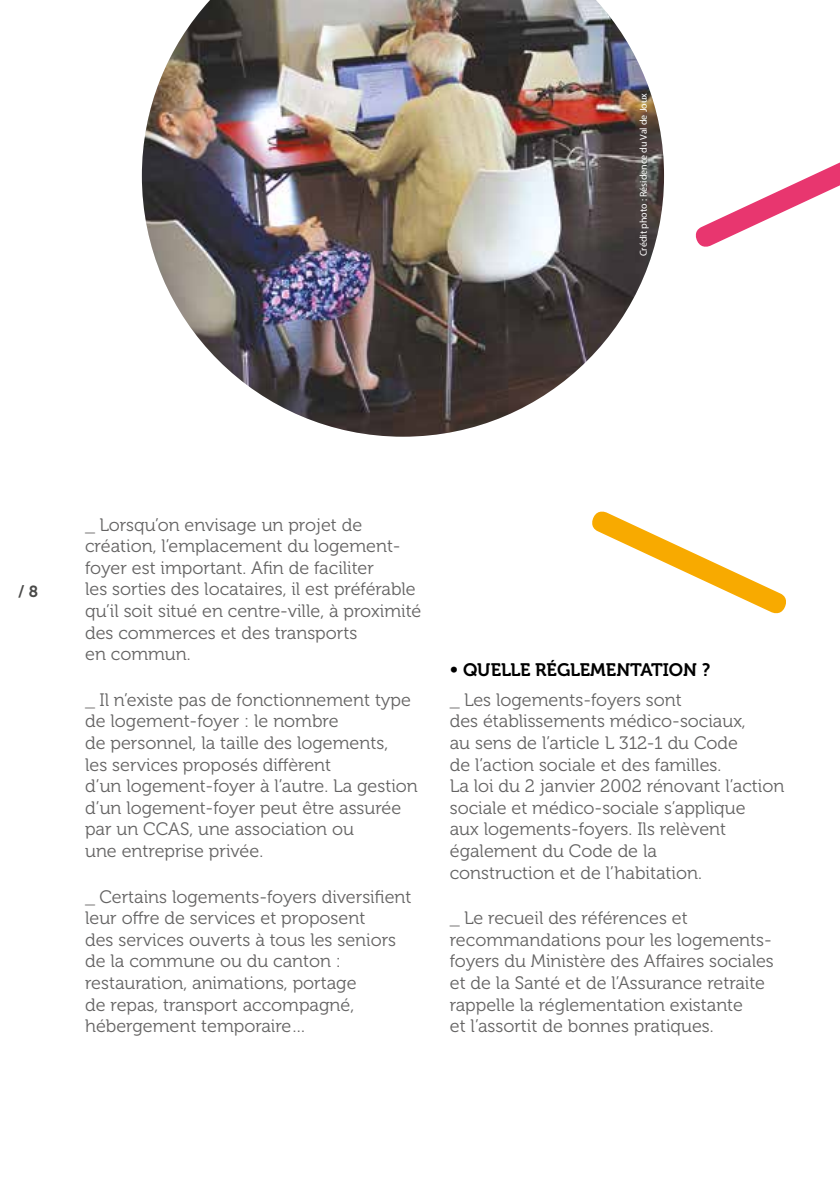
<style>
.page{position:relative;width:840px;height:1191px;background:#fff}
.page>*{position:absolute;margin:0;border:0;box-sizing:border-box;transform-origin:0 0}
.t1{font:18px/21.6px "Museo 300";color:#646363}
.t2{font:18px "Museo 700";color:#000}
.t3{font:16px "Museo 700";color:#4a4a49}
.t4{font:10px "Myriad Pro";color:#fff}
.s1{font-family:"Myriad Pro";font-size:20px;color:#7c7b7b}
</style>
<div class="page">
<img style="left:142px;top:0;width:521px;height:437px">
<svg style="left:592px;top:511px;width:194px;height:103px"></svg>
<svg style="left:695px;top:163px;width:144px;height:84px"></svg>
<p class="t4" style="left:637px;top:256px;width:165px;rotate:-90deg">Crédit photo : Résidence du Val de Joux</p>
<p class="t3" style="left:19px;top:582px;width:21px">/ 8</p>
<p class="t1" style="left:85px;top:514px;width:337px"><span class="s1">_</span> Lorsqu’on envisage un projet de création, l’emplacement du logement&shy;foyer est important. Afin de faciliter<br>les sorties des locataires, il est préférable qu’il soit situé en centre-ville, à proximité des commerces et des transports<br>en commun.</p>
<p class="t1" style="left:85px;top:689px;width:334px"><span class="s1">_</span> Il n’existe pas de fonctionnement type de logement-foyer : le nombre<br>de personnel, la taille des logements,<br>les services proposés diffèrent<br>d’un logement-foyer à l’autre. La gestion d’un logement-foyer peut être assurée par un CCAS</p>
<p class="t1" style="left:85px;top:818px;width:270px;text-indent:104px">, une association ou une entreprise privée.</p>
<p class="t1" style="left:85px;top:886px;width:328px"><span class="s1">_</span> Certains logements-foyers diversifient leur offre de services et proposent<br>des services ouverts à tous les seniors de la commune ou du canton : restauration, animations, portage<br>de repas, transport accompagné, hébergement temporaire…</p>
<p class="t2" style="left:449px;top:660px;width:262px">• QUELLE RÉGLEMENTATION ?</p>
<p class="t1" style="left:449px;top:689px;width:336px"><span class="s1">_</span> Les logements-foyers sont<br>des établissements médico-sociaux,<br>au sens de l’article L 312-1 du Code<br>de l’action sociale et des familles.<br>La loi du 2 janvier 2002 rénovant l’action sociale et médico-sociale s’applique<br>aux logements-foyers. Ils relèvent également du Code de la<br>construction et de l’habitation.</p>
<p class="t1" style="left:449px;top:907px;width:325px"><span class="s1">_</span> Le recueil des références et recommandations pour les logements&shy;foyers du Ministère des Affaires sociales et de la Santé et de l’Assurance retraite rappelle la réglementation existante<br>et l’assortit de bonnes pratiques.</p>
</div>
